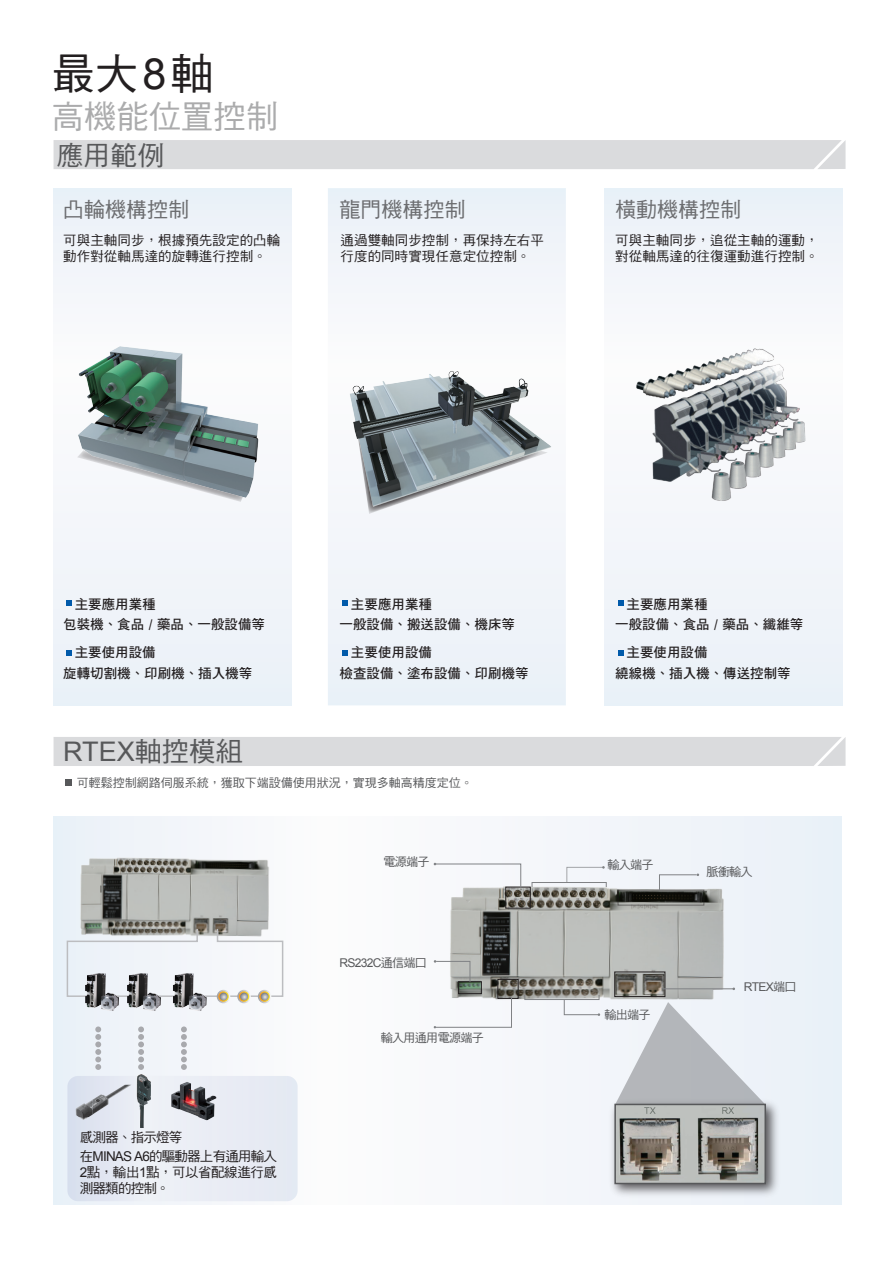
<style>
.page{position:relative;width:893px;height:1263px;background:#fff}
.page>*{position:absolute;margin:0;border:0;box-sizing:border-box;transform-origin:0 0}
.t1{font:43.05px "DF Hei Std W5";color:#231f20}
.t2{font:32.25px "DF Hei Std W5";color:rgb(87 88 90/.5)}
.t3{font:27px "Arial";color:#57585a}
.t4{font:27px "DF Hei Std W5";color:#57585a}
.t5{font:21px "DF Hei Std W5";color:#6c6d70}
.t6{font:13.5px/16.2px "DF Hei Std W5";letter-spacing:.005em;color:#231f20}
.t7{font:13.5px/20.7px "DF Hei Std W7";color:#231f20}
.t8{font:12px "DF Hei Std W5";color:#57585a}
.t9{font:12px "Arial";letter-spacing:-.06em;color:#57585a}
.t10{font:12px "DF Hei Std W5";letter-spacing:-.06em;color:#57585a}
.s1{font-family:"Arial"}
.s2{font-family:"DF Hei Std W5"}
</style>
<div class="page">
<div style="left:54px;top:140px;width:791px;height:29px;background:#dadbdd"></div>
<div style="left:54px;top:737px;width:791px;height:29px;background:#dadbdd"></div>
<div style="left:54px;top:817px;width:788px;height:387px;background:linear-gradient(to right,#f6f8fb,#f0f4f9)"></div>
<div style="left:328px;top:188px;width:238px;height:517px;background:#f1f4f9"></div>
<div style="left:54px;top:188px;width:238px;height:517px;background:#f1f4f9"></div>
<div style="left:604px;top:188px;width:238px;height:517px;background:#f1f4f9"></div>
<img style="left:397px;top:753px;width:445px;height:300px">
<div style="left:505px;top:887px;width:26px;height:21px;border:1px solid #231f20"></div>
<div style="left:458px;top:981px;width:24px;height:13px;border:1px solid #231f20"></div>
<svg style="left:434px;top:960px;width:37px;height:22px"></svg>
<div style="left:614px;top:971px;width:51px;height:26px;border:1px solid #231f20"></div>
<hr style="left:662px;top:988px;width:72px;height:1px;background:#808285">
<div style="left:497px;top:979px;width:21px;height:20px;border:1px solid #231f20"></div>
<div style="left:618px;top:890px;width:86px;height:15px;border:1px solid #231f20"></div>
<svg style="left:434px;top:997px;width:78px;height:31px"></svg>
<svg style="left:434px;top:863px;width:87px;height:25px"></svg>
<div style="left:532px;top:882px;width:75px;height:5px;border:1px solid #808285"></div>
<svg style="left:566px;top:866px;width:39px;height:17px"></svg>
<svg style="left:659px;top:873px;width:40px;height:18px"></svg>
<div style="left:524px;top:995px;width:75px;height:5px;border:1px solid #808285"></div>
<svg style="left:563px;top:999px;width:37px;height:17px"></svg>
<img style="left:53px;top:816px;width:298px;height:156px">
<img style="left:136px;top:1074px;width:15px;height:2px">
<svg style="left:67px;top:1076px;width:231px;height:125px"></svg>
<img style="left:173px;top:1002px;width:34px;height:9px">
<img style="left:127px;top:1002px;width:34px;height:9px">
<img style="left:85px;top:1002px;width:34px;height:9px">
<div style="left:237px;top:990px;width:14px;height:13px;border:2px solid #fff;border-radius:50%"></div>
<div style="left:217px;top:990px;width:13px;height:13px;border:2px solid #fff;border-radius:50%"></div>
<div style="left:258px;top:990px;width:13px;height:13px;border:2px solid #fff;border-radius:50%"></div>
<svg style="left:66px;top:927px;width:218px;height:75px"></svg>
<svg style="left:95px;top:1026px;width:6px;height:44px"></svg>
<svg style="left:138px;top:1026px;width:6px;height:44px"></svg>
<svg style="left:181px;top:1026px;width:6px;height:44px"></svg>
<img style="left:606px;top:1095px;width:177px;height:106px">
<img style="left:617px;top:1107px;width:146px;height:74px">
<div style="left:614px;top:1104px;width:152px;height:80px;border:2px solid #57585a"></div>
<img style="left:617px;top:342px;width:203px;height:159px">
<img style="left:334px;top:355px;width:226px;height:159px">
<img style="left:60px;top:346px;width:228px;height:156px">
<div style="left:65px;top:779px;width:7px;height:7px;background:#57585a"></div>
<svg style="left:342px;top:600px;width:6px;height:6px"></svg>
<svg style="left:342px;top:650px;width:6px;height:6px"></svg>
<svg style="left:66px;top:600px;width:6px;height:6px"></svg>
<svg style="left:66px;top:650px;width:6px;height:6px"></svg>
<svg style="left:618px;top:600px;width:6px;height:6px"></svg>
<svg style="left:618px;top:650px;width:6px;height:6px"></svg>
<svg style="left:615px;top:1002px;width:150px;height:102px"></svg>
<h1 class="t1" style="left:52px;top:50px;width:163px">最大<span class="s1">8</span>軸</h1>
<h2 class="t2" style="left:52px;top:99px;width:227px">高機能位置控制</h2>
<h3 class="t4" style="left:56px;top:140px;width:109px">應用範例</h3>
<h3 class="t5" style="left:63px;top:198px;width:128px">凸輪機構控制</h3>
<h3 class="t5" style="left:340px;top:198px;width:127px">龍門機構控制</h3>
<h3 class="t5" style="left:615px;top:198px;width:127px">橫動機構控制</h3>
<p class="t6" style="left:63px;top:232px;width:219px">可與主軸同步，根據預先設定的凸輪動作對從軸馬達的旋轉進行控制。</p>
<p class="t6" style="left:341px;top:232px;width:205px">通過雙軸同步控制，再保持左右平行度的同時實現任意定位控制。</p>
<p class="t6" style="left:615px;top:232px;width:205px">可與主軸同步，追從主軸的運動，對從軸馬達的往復運動進行控制。</p>
<p class="t7" style="left:75px;top:593px;width:83px">主要應用業種</p>
<p class="t7" style="left:63px;top:642px;width:190px;text-indent:11px">主要使用設備<br>旋轉切割機、印刷機、插入機等</p>
<p class="t7" style="left:63px;top:613px;width:203px">包裝機、食品 / 藥品、一般設備等</p>
<h3 class="t3" style="left:63px;top:733px;width:181px">RTEX<span class="s2">軸控模組</span></h3>
<p class="t7" style="left:351px;top:593px;width:82px">主要應用業種</p>
<p class="t7" style="left:340px;top:642px;width:190px;text-indent:11px">主要使用設備<br>檢查設備、塗布設備、印刷機等</p>
<p class="t7" style="left:340px;top:613px;width:177px">一般設備、搬送設備、機床等</p>
<p class="t8" style="left:77px;top:776px;width:398px">可輕鬆控制網路伺服系統，獲取下端設備使用狀況，實現多軸高精度定位。</p>
<p class="t7" style="left:627px;top:593px;width:82px">主要應用業種</p>
<p class="t7" style="left:615px;top:642px;width:177px;text-indent:11px">主要使用設備<br>繞線機、插入機、傳送控制等</p>
<p class="t7" style="left:615px;top:613px;width:190px">一般設備、食品 / 藥品、纖維等</p>
<p class="t6" style="left:80px;top:1129px;width:104px">感測器、指示燈等</p>
<p class="t6" style="left:80px;top:1148px;width:199px;text-align:justify">在<span class="s1">MINAS A6</span>的驅動器上有通用輸入<span class="s1">2</span>點，輸出<span class="s1">1</span>點，可以省配線進行感測器類的控制。</p>
<p class="t8" style="left:383px;top:855px;width:48px">電源端子</p>
<p class="t8" style="left:608px;top:858px;width:48px">輸入端子</p>
<p class="t9" style="left:340px;top:954px;width:89px">RS232C<span class="s2">通信端口</span></p>
<p class="t10" style="left:381px;top:1031px;width:104px">輸入用通用電源端子</p>
<p class="t8" style="left:604px;top:1008px;width:48px">輸出端子</p>
<p class="t8" style="left:707px;top:865px;width:48px">脈衝輸入</p>
<p class="t9" style="left:744px;top:979px;width:54px">RTEX<span class="s2">端口</span></p>
</div>
